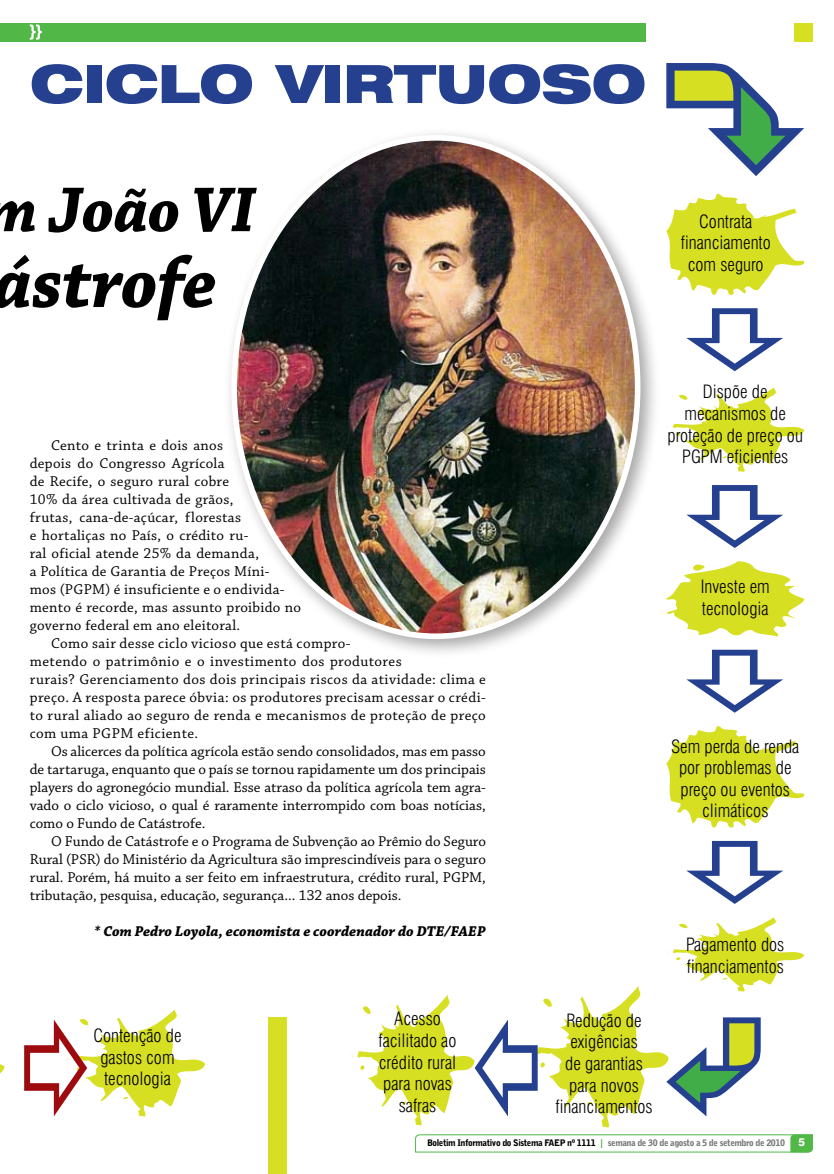
<style>
.page{position:relative;width:834px;height:1174px;background:#fff}
.page>*{position:absolute;margin:0;border:0;box-sizing:border-box;transform-origin:0 0}
.t1{font:italic 700 75.75px "Chaparral Pro";letter-spacing:-.01em;color:#000;scale:.96 1}
.t2{font:italic 700 66.75px "Chaparral Pro";letter-spacing:-.01em;color:#000;scale:.96 1}
.t3{font:900 expanded 52.5px "Swiss 721 BT";letter-spacing:-.02em;color:#25408f}
.t4{font:300 condensed 18px/21.6px "Swiss 721 BT";color:#000;text-align:center}
.t5{font:15px/18px "Chaparral Pro";letter-spacing:.02em;color:#000}
.t6{font:italic 700 15px "Chaparral Pro";color:#000}
.t7{font:900 9px "Bell Gothic BT";letter-spacing:-.045em;color:#000}
.s1{font-family:"Bell Centennial BT Bold Listing";font-weight:400;color:#51b848}
.s2{color:#77787b}
.s3{font-family:"Swiss 721 BT";font-weight:800;font-size:11.25px;color:#fff}
</style>
<div class="page">
<svg style="left:415px;top:1134px;width:398px;height:18px"></svg>
<div style="left:0;top:23px;width:645px;height:18px;background:#51b848"></div>
<div style="left:794px;top:23px;width:18px;height:18px;background:#d7df23"></div>
<svg style="left:30px;top:24px;width:12px;height:16px"></svg>
<svg style="left:0;top:1064px;width:5px;height:10px"></svg>
<svg style="left:666px;top:63px;width:138px;height:113px"></svg>
<svg style="left:686px;top:308px;width:97px;height:63px"></svg>
<svg style="left:667px;top:194px;width:137px;height:101px"></svg>
<svg style="left:667px;top:387px;width:137px;height:85px"></svg>
<svg style="left:667px;top:561px;width:137px;height:75px"></svg>
<svg style="left:686px;top:485px;width:97px;height:63px"></svg>
<svg style="left:686px;top:649px;width:97px;height:63px"></svg>
<svg style="left:666px;top:726px;width:138px;height:101px"></svg>
<svg style="left:686px;top:841px;width:97px;height:63px"></svg>
<svg style="left:24px;top:1009px;width:181px;height:107px"></svg>
<svg style="left:352px;top:917px;width:452px;height:210px"></svg>
<div style="left:268px;top:1017px;width:18px;height:157px;background:#d7df23"></div>
<div style="left:222px;top:126px;width:445px;height:540px;background:#000;opacity:.35"></div>
<img style="left:234px;top:138px;width:403px;height:498px">
<h3 class="t3" style="left:30px;top:52px;width:618px">CICLO VIRTUOSO</h3>
<h2 class="t2" style="left:-14px;top:171px;width:283px">m João VI</h2>
<h1 class="t1" style="left:-7px;top:238px;width:235px">ástrofe</h1>
<p class="t4" style="left:680px;top:210px;width:91px">Contrata financiamento com seguro</p>
<p class="t5" style="left:30px;top:437px;width:273px;text-indent:21px">Cento e trinta e dois anos<br>depois do Congresso Agrícola<br>de Recife, o seguro rural cobre<br>10% da área cultivada de grãos,<br>frutas, cana-de-açúcar, florestas<br>e hortaliças no País, o crédito ru-<br>ral oficial atende 25% da demanda,<br>a Política de Garantia de Preços Míni-<br>mos (PGPM) é insuficiente e o endivida&shy;mento é recorde, mas assunto proibido no governo federal em ano eleitoral.</p>
<p class="t5" style="left:30px;top:635px;width:457px;text-indent:21px">Como sair desse ciclo vicioso que está compro-<br>metendo o patrimônio e o investimento dos produtores<br>rurais? Gerenciamento dos dois principais riscos da atividade: clima e preço. A resposta parece óbvia: os produtores precisam acessar o crédi&shy;to rural aliado ao seguro de renda e mecanismos de proteção de preço com uma PGPM eficiente.</p>
<p class="t5" style="left:30px;top:743px;width:457px;text-align:justify;text-indent:21px">Os alicerces da política agrícola estão sendo consolidados, mas em passo de tartaruga, enquanto que o país se tornou rapidamente um dos principais players do agronegócio mundial. Esse atraso da política agrícola tem agra&shy;vado o ciclo vicioso, o qual é raramente interrompido com boas notícias, como o Fundo de Catástrofe.</p>
<p class="t5" style="left:30px;top:833px;width:457px;text-align:justify;text-indent:21px">O Fundo de Catástrofe e o Programa de Subvenção ao Prêmio do Seguro Rural (PSR) do Ministério da Agricultura são imprescindíveis para o seguro rural. Porém, há muito a ser feito em infraestrutura, crédito rural, PGPM, tributação, pesquisa, educação, segurança... 132 anos depois.</p>
<p class="t6" style="left:95px;top:922px;width:393px">* Com Pedro Loyola, economista e coordenador do DTE/FAEP</p>
<p class="t4" style="left:93px;top:1024px;width:90px">Contenção de gastos com tecnologia</p>
<p class="t4" style="left:378px;top:1008px;width:79px">Acesso facilitado ao crédito rural para novas safras</p>
<p class="t4" style="left:555px;top:1009px;width:99px">Redução de exigências<br>de garantias para novos financiamentos</p>
<p class="t4" style="left:667px;top:381px;width:137px">Dispõe de mecanismos de proteção de preço ou<br>PGPM eficientes</p>
<p class="t4" style="left:700px;top:575px;width:71px;text-align:left">Investe em tecnologia</p>
<p class="t4" style="left:671px;top:735px;width:130px">Sem perda de renda por problemas de preço ou eventos climáticos</p>
<p class="t4" style="left:686px;top:933px;width:100px;text-align:left">Pagamento dos financiamentos</p>
<p class="t7" style="left:427px;top:1137px;width:379px">Boletim Informativo do Sistema FAEP nº 1111 <span class="s1">|</span> <span class="s2">semana de 30 de agosto a 5 de setembro de 2010</span> <span class="s3">5</span></p>
</div>
